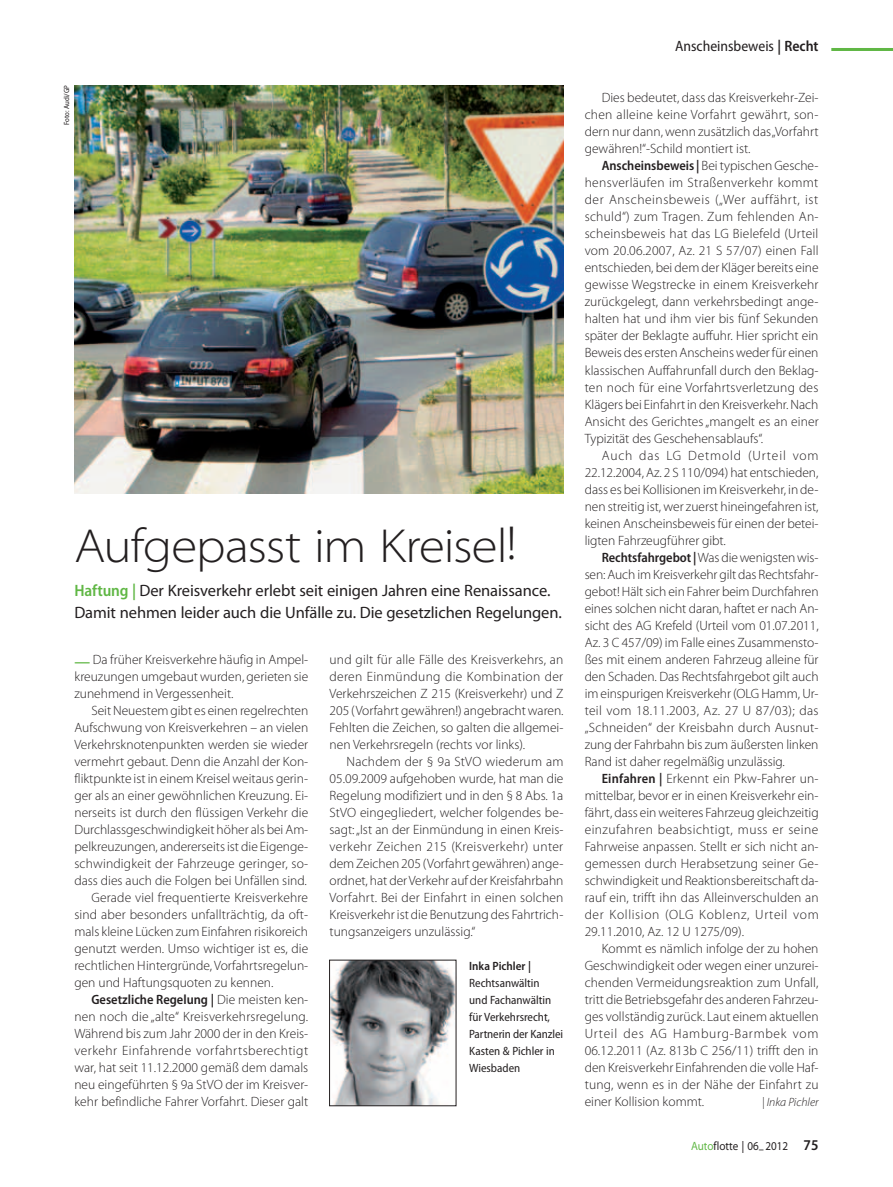
<style>
.page{position:relative;width:893px;height:1187px;background:#fff}
.page>*{position:absolute;margin:0;border:0;box-sizing:border-box;transform-origin:0 0}
.t1{font:300 semi-expanded 48px "Myriad Pro";letter-spacing:-.02em;color:#231f20}
.t2{font:16.5px/22.5px "Myriad Pro";letter-spacing:-.005em;color:#231f20}
.t3{font:semi-condensed 15px "Myriad Pro";color:#231f20}
.t4{font:300 13.5px/17px "Myriad Pro";color:#231f20;text-align:justify}
.t5{font:300 13.5px "Myriad Pro";letter-spacing:.03em;color:#231f20}
.t6{font:600 semi-condensed 13.5px "Myriad Pro";color:#231f20}
.t7{font:semi-condensed 12px/17px "Myriad Pro";color:#231f20}
.t8{font:semi-expanded 12px "Myriad Pro";color:#231f20;scale:.85 1}
.t9{font:italic 300 12px "Myriad Pro";color:#231f20}
.t10{font:600 semi-condensed 12px "Myriad Pro";color:#231f20}
.t11{font:semi-condensed 7.5px "Myriad Pro";color:#231f20}
.s1{font-weight:600;font-stretch:semi-condensed;color:#60b745}
.s2{font-weight:600;font-size:15.75px;color:#60b745}
.s3{font-weight:300;font-stretch:normal}
.s4{font-weight:600}
.s5{font-weight:600;font-stretch:semi-condensed}
.s6{color:#60b745}
.s7{font-weight:600;font-stretch:semi-condensed;font-size:15px}
</style>
<div class="page">
<img style="left:331px;top:961px;width:123px;height:143px">
<div style="left:329px;top:959px;width:127px;height:147px;border:1px solid #231f20"></div>
<img style="left:74px;top:85px;width:489px;height:408px">
<hr style="left:831px;top:48px;width:62px;height:3px;background:#60b745">
<p class="t11" style="left:63px;top:125px;width:41px;rotate:-90deg">Foto: Audi/GP</p>
<h1 class="t1" style="left:74px;top:518px;width:444px">Aufgepasst im Kreisel!</h1>
<p class="t2" style="left:74px;top:578px;width:489px"><span class="s1">Haftung |</span> Der Kreisverkehr erlebt seit einigen Jahren eine Renaissance.<br>Damit nehmen leider auch die Unfälle zu. Die gesetzlichen Regelungen.</p>
<p class="t4" style="left:74px;top:651px;width:235px"><span class="s2">—</span> Da früher Kreisverkehre häufig in Ampel&shy;kreuzungen umgebaut wurden, gerieten sie zunehmend in Vergessenheit.</p>
<p class="t4" style="left:91px;top:702px;width:218px">Seit Neuestem gibt es einen regelrechten</p>
<p class="t4" style="left:74px;top:719px;width:235px">Aufschwung von Kreisverkehren – an vielen</p>
<p class="t4" style="left:74px;top:736px;width:235px">Verkehrsknotenpunkten werden sie wieder</p>
<p class="t4" style="left:74px;top:753px;width:235px">vermehrt gebaut. Denn die Anzahl der Kon-</p>
<p class="t4" style="left:74px;top:770px;width:235px">fliktpunkte ist in einem Kreisel weitaus gerin-</p>
<p class="t4" style="left:74px;top:787px;width:235px">ger als an einer gewöhnlichen Kreuzung. Ei-</p>
<p class="t4" style="left:74px;top:804px;width:235px">nerseits ist durch den flüssigen Verkehr die</p>
<p class="t4" style="left:74px;top:821px;width:235px">Durchlassgeschwindigkeit höher als bei Am-</p>
<p class="t4" style="left:74px;top:838px;width:235px">pelkreuzungen, andererseits ist die Eigenge-</p>
<p class="t4" style="left:74px;top:855px;width:235px">schwindigkeit der Fahrzeuge geringer, so-</p>
<p class="t4" style="left:74px;top:872px;width:234px">dass dies auch die Folgen bei Unfällen sind.</p>
<p class="t4" style="left:91px;top:889px;width:218px">Gerade viel frequentierte Kreisverkehre</p>
<p class="t4" style="left:74px;top:906px;width:235px">sind aber besonders unfallträchtig, da oft-</p>
<p class="t4" style="left:74px;top:923px;width:235px">mals kleine Lücken zum Einfahren risikoreich</p>
<p class="t4" style="left:74px;top:940px;width:235px">genutzt werden. Umso wichtiger ist es, die</p>
<p class="t4" style="left:74px;top:957px;width:235px">rechtlichen Hintergründe, Vorfahrtsregelun-</p>
<p class="t4" style="left:74px;top:974px;width:201px">gen und Haftungsquoten zu kennen.</p>
<p class="t6" style="left:91px;top:992px;width:218px">Gesetzliche Regelung | <span class="s3">Die meisten ken-</span></p>
<p class="t4" style="left:74px;top:1008px;width:235px">nen noch die „alte“ Kreisverkehrsregelung.</p>
<p class="t4" style="left:74px;top:1025px;width:235px">Während bis zum Jahr 2000 der in den Kreis-</p>
<p class="t5" style="left:74px;top:1043px;width:235px">verkehr Einfahrende vorfahrtsberechtigt</p>
<p class="t4" style="left:74px;top:1059px;width:235px">war, hat seit 11.12.2000 gemäß dem damals</p>
<p class="t4" style="left:74px;top:1076px;width:235px">neu eingeführten § 9a StVO der im Kreisver-</p>
<p class="t4" style="left:74px;top:1093px;width:235px">kehr befindliche Fahrer Vorfahrt. Dieser galt</p>
<p class="t4" style="left:330px;top:651px;width:236px">und gilt für alle Fälle des Kreisverkehrs, an deren Einmündung die Kombination der Verkehrszeichen Z 215 (Kreisverkehr) und Z 205 (Vorfahrt gewähren!) angebracht waren.<br>Fehlten die Zeichen, so galten die allgemei&shy;nen Verkehrsregeln (rechts vor links).</p>
<p class="t4" style="left:330px;top:753px;width:235px;text-indent:17px">Nachdem der § 9a StVO wiederum am 05.09.2009 aufgehoben wurde, hat man die Regelung modifiziert und in den § 8 Abs. 1a StVO eingegliedert, welcher folgendes be&shy;sagt: „Ist an der Einmündung in einen Kreis&shy;verkehr Zeichen 215 (Kreisverkehr) unter dem Zeichen 205 (Vorfahrt gewähren) ange&shy;ordnet, hat der Verkehr auf der Kreisfahrbahn Vorfahrt. Bei der Einfahrt in einen solchen Kreisverkehr ist die Benutzung des Fahrtrich&shy;tungsanzeigers unzulässig.“</p>
<p class="t10" style="left:469px;top:959px;width:63px">Inka Pichler |</p>
<p class="t7" style="left:469px;top:974px;width:95px">Rechtsanwältin<br>und Fachanwältin für Verkehrsrecht,<br>Partnerin der Kanzlei<br>Kasten &amp; Pichler in<br>Wiesbaden</p>
<p class="t3" style="left:675px;top:38px;width:145px">Anscheinsbeweis <span class="s4">| Recht</span></p>
<p class="t4" style="left:585px;top:89px;width:235px;text-indent:17px">Dies bedeutet, dass das Kreisverkehr-Zei&shy;chen alleine keine Vorfahrt gewährt, son&shy;dern nur dann, wenn zusätzlich das „Vorfahrt gewähren!“-Schild montiert ist.</p>
<p class="t4" style="left:585px;top:157px;width:235px;text-indent:17px"><span class="s5">Anscheinsbeweis |</span> Bei typischen Gesche&shy;hensverläufen im Straßenverkehr kommt der Anscheinsbeweis („Wer auffährt, ist schuld“) zum Tragen. Zum fehlenden An&shy;scheinsbeweis hat das LG Bielefeld (Urteil vom 20.06.2007, Az. 21 S 57/07) einen Fall entschieden, bei dem der Kläger bereits eine gewisse Wegstrecke in einem Kreisverkehr zurückgelegt, dann verkehrsbedingt ange&shy;halten hat und ihm vier bis fünf Sekunden später der Beklagte auffuhr. Hier spricht ein Beweis des ersten Anscheins weder für einen klassischen Auffahrunfall durch den Beklag&shy;ten noch für eine Vorfahrtsverletzung des Klägers bei Einfahrt in den Kreisverkehr. Nach Ansicht des Gerichtes „mangelt es an einer Typizität des Geschehensablaufs“.</p>
<p class="t4" style="left:585px;top:447px;width:235px;text-indent:17px">Auch das LG Detmold (Urteil vom 22.12.2004, Az. 2 S 110/094) hat entschieden, dass es bei Kollisionen im Kreisverkehr, in de&shy;nen streitig ist, wer zuerst hineingefahren ist, keinen Anscheinsbeweis für einen der betei&shy;ligten Fahrzeugführer gibt.</p>
<p class="t4" style="left:585px;top:549px;width:235px;text-indent:17px"><span class="s5">Rechtsfahrgebot |</span> Was die wenigsten wis&shy;sen: Auch im Kreisverkehr gilt das Rechtsfahr&shy;gebot! Hält sich ein Fahrer beim Durchfahren eines solchen nicht daran, haftet er nach An&shy;sicht des AG Krefeld (Urteil vom 01.07.2011, Az. 3 C 457/09) im Falle eines Zusammensto&shy;ßes mit einem anderen Fahrzeug alleine für den Schaden. Das Rechtsfahrgebot gilt auch im einspurigen Kreisverkehr (OLG Hamm, Ur&shy;teil vom 18.11.2003, Az. 27 U 87/03); das „Schneiden“ der Kreisbahn durch Ausnut&shy;zung der Fahrbahn bis zum äußersten linken Rand ist daher regelmäßig unzulässig.</p>
<p class="t4" style="left:585px;top:770px;width:236px;text-indent:17px"><span class="s5">Einfahren |</span> Erkennt ein Pkw-Fahrer un&shy;mittelbar, bevor er in einen Kreisverkehr ein&shy;fährt, dass ein weiteres Fahrzeug gleichzeitig einzufahren beabsichtigt, muss er seine Fahrweise anpassen. Stellt er sich nicht an&shy;gemessen durch Herabsetzung seiner Ge&shy;schwindigkeit und Reaktionsbereitschaft da&shy;rauf ein, trifft ihn das Alleinverschulden an der Kollision (OLG Koblenz, Urteil vom 29.11.2010, Az. 12 U 1275/09).</p>
<p class="t4" style="left:585px;top:940px;width:235px;text-indent:17px">Kommt es nämlich infolge der zu hohen Geschwindigkeit oder wegen einer unzurei&shy;chenden Vermeidungsreaktion zum Unfall, tritt die Betriebsgefahr des anderen Fahrzeu&shy;ges vollständig zurück. Laut einem aktuellen Urteil des AG Hamburg-Barmbek vom 06.12.2011 (Az. 813b C 256/11) trifft den in den Kreisverkehr Einfahrenden die volle Haf&shy;tung, wenn es in der Nähe der Einfahrt zu einer Kollision kommt.</p>
<p class="t9" style="left:762px;top:1095px;width:58px">| Inka Pichler</p>
<p class="t8" style="left:691px;top:1139px;width:152px"><span class="s6">Auto</span>flotte | 06– 2012 <span class="s7">75</span></p>
</div>
